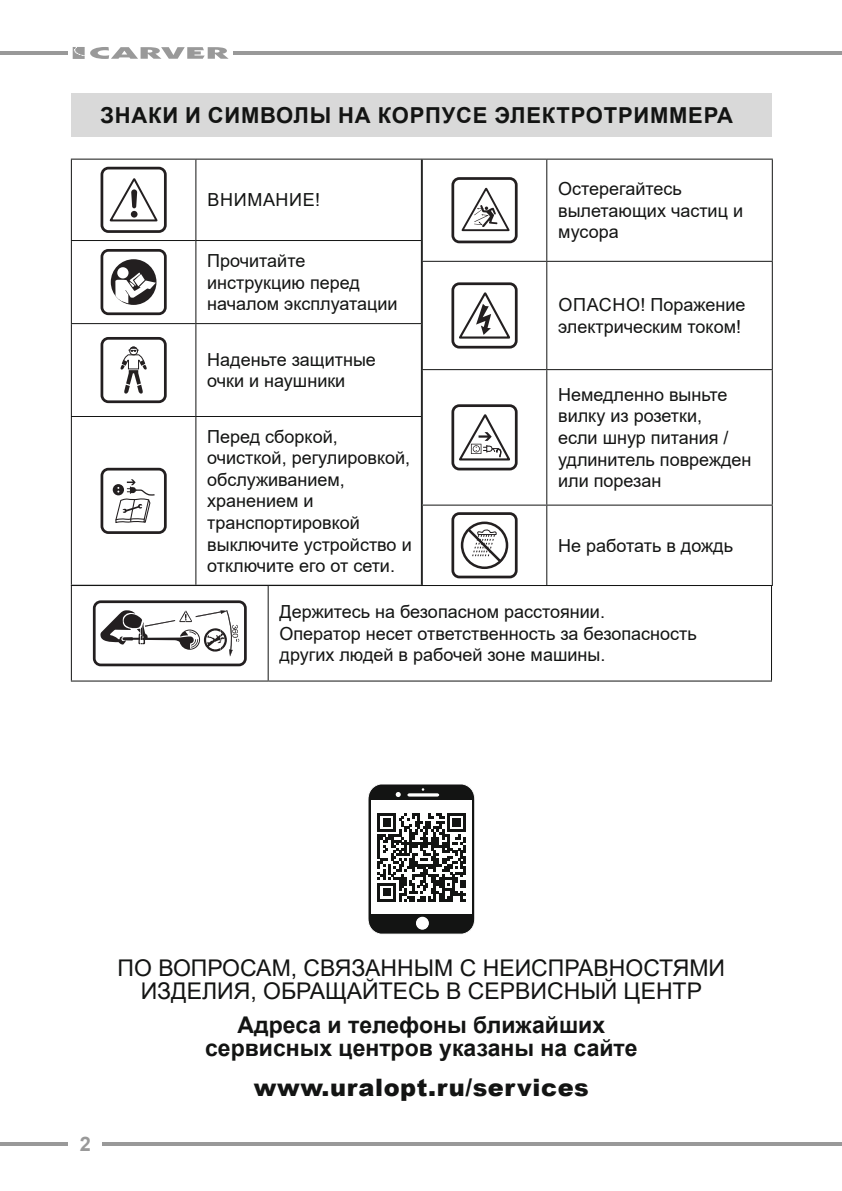
<style>
.page{position:relative;width:842px;height:1191px;background:#fff}
.page>*{position:absolute;margin:0;border:0;box-sizing:border-box;transform-origin:0 0}
.t1{font:900 24px "Arial";letter-spacing:.025em;color:#131413}
.t2{font:23px/22.8px "Arial";color:#131413;text-align:center}
.t3{font:700 23px/22.8px "Arial";color:#131413;text-align:center}
.t4{font:700 22px "Arial";letter-spacing:.035em;color:#131413}
.t5{font:700 20px "Arial";color:#999}
.t6{font:18px/21.6px "Arial";color:#131413}
.t7{font:18px "Arial";letter-spacing:.035em;color:#131413}
</style>
<div class="page">
<hr style="left:234px;top:51px;width:608px;height:4px;background:#999">
<hr style="left:102px;top:1142px;width:740px;height:3px;background:#999">
<hr style="left:0;top:51px;width:68px;height:4px;background:#999">
<svg style="left:0;top:1142px;width:68px;height:3px"></svg>
<svg style="left:73px;top:47px;width:156px;height:12px"></svg>
<div style="left:72px;top:94px;width:700px;height:43px;background:#d9d9d9"></div>
<hr style="left:71px;top:159px;width:125px;height:1px;background:#131413">
<hr style="left:71px;top:160px;width:1px;height:80px;background:#131413">
<hr style="left:196px;top:159px;width:226px;height:1px;background:#131413">
<hr style="left:195px;top:160px;width:1px;height:80px;background:#131413">
<hr style="left:421px;top:160px;width:1px;height:80px;background:#131413">
<hr style="left:71px;top:240px;width:125px;height:1px;background:#131413">
<hr style="left:71px;top:241px;width:1px;height:82px;background:#131413">
<hr style="left:196px;top:240px;width:226px;height:1px;background:#131413">
<hr style="left:195px;top:241px;width:1px;height:82px;background:#131413">
<hr style="left:421px;top:241px;width:1px;height:82px;background:#131413">
<hr style="left:71px;top:323px;width:125px;height:1px;background:#131413">
<hr style="left:71px;top:324px;width:1px;height:92px;background:#131413">
<hr style="left:196px;top:323px;width:226px;height:1px;background:#131413">
<hr style="left:195px;top:324px;width:1px;height:92px;background:#131413">
<hr style="left:421px;top:324px;width:1px;height:92px;background:#131413">
<hr style="left:71px;top:416px;width:125px;height:1px;background:#131413">
<hr style="left:71px;top:417px;width:1px;height:168px;background:#131413">
<hr style="left:196px;top:416px;width:226px;height:1px;background:#131413">
<hr style="left:195px;top:417px;width:1px;height:168px;background:#131413">
<hr style="left:421px;top:417px;width:1px;height:168px;background:#131413">
<svg style="left:109px;top:178px;width:49px;height:44px"></svg>
<div style="left:101px;top:167px;width:66px;height:66px;border:3px solid #231f20;border-radius:7px"></div>
<div style="left:111px;top:259px;width:45px;height:46px;background:#231f20;border-radius:50%"></div>
<svg style="left:115px;top:272px;width:41px;height:31px"></svg>
<div style="left:117px;top:267px;width:12px;height:11px;background:#fff;border-radius:50%"></div>
<div style="left:101px;top:249px;width:66px;height:66px;border:3px solid #231f20;border-radius:7px"></div>
<svg style="left:120px;top:346px;width:27px;height:48px"></svg>
<div style="left:129px;top:347px;width:9px;height:8px;border:1px solid #231f20;border-radius:50%"></div>
<div style="left:101px;top:337px;width:66px;height:66px;border:3px solid #231f20;border-radius:7px"></div>
<div style="left:113px;top:484px;width:11px;height:11px;background:#231f20;border-radius:50%"></div>
<svg style="left:115px;top:479px;width:40px;height:44px"></svg>
<div style="left:101px;top:468px;width:66px;height:66px;border:3px solid #231f20;border-radius:7px"></div>
<hr style="left:71px;top:585px;width:197px;height:1px;background:#131413">
<hr style="left:71px;top:586px;width:1px;height:94px;background:#131413">
<hr style="left:268px;top:585px;width:504px;height:1px;background:#131413">
<hr style="left:268px;top:586px;width:1px;height:94px;background:#131413">
<hr style="left:771px;top:586px;width:1px;height:94px;background:#131413">
<hr style="left:71px;top:680px;width:197px;height:1px;background:#131413">
<hr style="left:268px;top:680px;width:504px;height:1px;background:#131413">
<svg style="left:100px;top:610px;width:139px;height:46px"></svg>
<div style="left:93px;top:600px;width:154px;height:66px;border:3px solid #231f20;border-radius:6px"></div>
<hr style="left:422px;top:159px;width:125px;height:1px;background:#131413">
<hr style="left:422px;top:160px;width:1px;height:101px;background:#131413">
<hr style="left:547px;top:159px;width:226px;height:1px;background:#131413">
<hr style="left:546px;top:160px;width:1px;height:101px;background:#131413">
<hr style="left:772px;top:160px;width:1px;height:101px;background:#131413">
<hr style="left:422px;top:261px;width:125px;height:1px;background:#131413">
<hr style="left:422px;top:262px;width:1px;height:107px;background:#131413">
<hr style="left:547px;top:261px;width:226px;height:1px;background:#131413">
<hr style="left:546px;top:262px;width:1px;height:107px;background:#131413">
<hr style="left:772px;top:262px;width:1px;height:107px;background:#131413">
<hr style="left:422px;top:369px;width:125px;height:1px;background:#131413">
<hr style="left:422px;top:370px;width:1px;height:134px;background:#131413">
<hr style="left:547px;top:369px;width:226px;height:1px;background:#131413">
<hr style="left:546px;top:370px;width:1px;height:134px;background:#131413">
<hr style="left:772px;top:370px;width:1px;height:134px;background:#131413">
<hr style="left:422px;top:504px;width:125px;height:1px;background:#131413">
<hr style="left:422px;top:505px;width:1px;height:80px;background:#131413">
<hr style="left:547px;top:504px;width:226px;height:1px;background:#131413">
<hr style="left:546px;top:505px;width:1px;height:80px;background:#131413">
<hr style="left:772px;top:505px;width:1px;height:80px;background:#131413">
<hr style="left:547px;top:585px;width:226px;height:1px;background:#131413">
<svg style="left:461px;top:187px;width:49px;height:45px"></svg>
<div style="left:451px;top:177px;width:67px;height:66px;border:3px solid #231f20;border-radius:7px"></div>
<svg style="left:459px;top:292px;width:51px;height:47px"></svg>
<div style="left:451px;top:282px;width:67px;height:66px;border:3px solid #231f20;border-radius:7px"></div>
<div style="left:451px;top:404px;width:67px;height:66px;border:3px solid #231f20;border-radius:7px"></div>
<svg style="left:459px;top:414px;width:51px;height:47px"></svg>
<div style="left:461px;top:521px;width:47px;height:48px;border:3px solid #231f20;border-radius:50%"></div>
<svg style="left:465px;top:526px;width:39px;height:39px"></svg>
<div style="left:451px;top:512px;width:67px;height:66px;border:3px solid #231f20;border-radius:7px"></div>
<svg style="left:368px;top:784px;width:107px;height:150px"></svg>
<p class="t4" style="left:100px;top:100px;width:634px">ЗНАКИ И СИМВОЛЫ НА КОРПУСЕ ЭЛЕКТРОТРИММЕРА</p>
<p class="t7" style="left:208px;top:188px;width:114px">ВНИМАНИЕ!</p>
<p class="t6" style="left:558px;top:178px;width:186px">Остерегайтесь вылетающих частиц и мусора</p>
<p class="t6" style="left:207px;top:250px;width:192px">Прочитайте инструкцию перед началом эксплуатации</p>
<p class="t6" style="left:207px;top:348px;width:170px">Наденьте защитные очки и наушники</p>
<p class="t6" style="left:207px;top:425px;width:206px">Перед сборкой, очисткой, регулировкой, обслуживанием, хранением и транспортировкой выключите устройство и отключите его от сети.</p>
<p class="t6" style="left:279px;top:601px;width:419px">Держитесь на безопасном расстоянии.<br>Оператор несет ответственность за безопасность других людей в рабочей зоне машины.</p>
<p class="t6" style="left:558px;top:294px;width:189px">ОПАСНО! Поражение электрическим током!</p>
<p class="t6" style="left:558px;top:383px;width:195px">Немедленно выньте вилку из розетки,<br>если шнур питания / удлинитель поврежден или порезан</p>
<p class="t6" style="left:558px;top:534px;width:177px">Не работать в дождь</p>
<p class="t5" style="left:80px;top:1129px;width:13px">2</p>
<p class="t2" style="left:118px;top:956px;width:609px">ПО ВОПРОСАМ, СВЯЗАННЫМ С НЕИСПРАВНОСТЯМИ<br>ИЗДЕЛИЯ, ОБРАЩАЙТЕСЬ В СЕРВИСНЫЙ ЦЕНТР</p>
<p class="t3" style="left:205px;top:1014px;width:434px">Адреса и телефоны ближайших сервисных центров указаны на сайте</p>
<h1 class="t1" style="left:254px;top:1069px;width:337px">www.uralopt.ru/services</h1>
</div>
